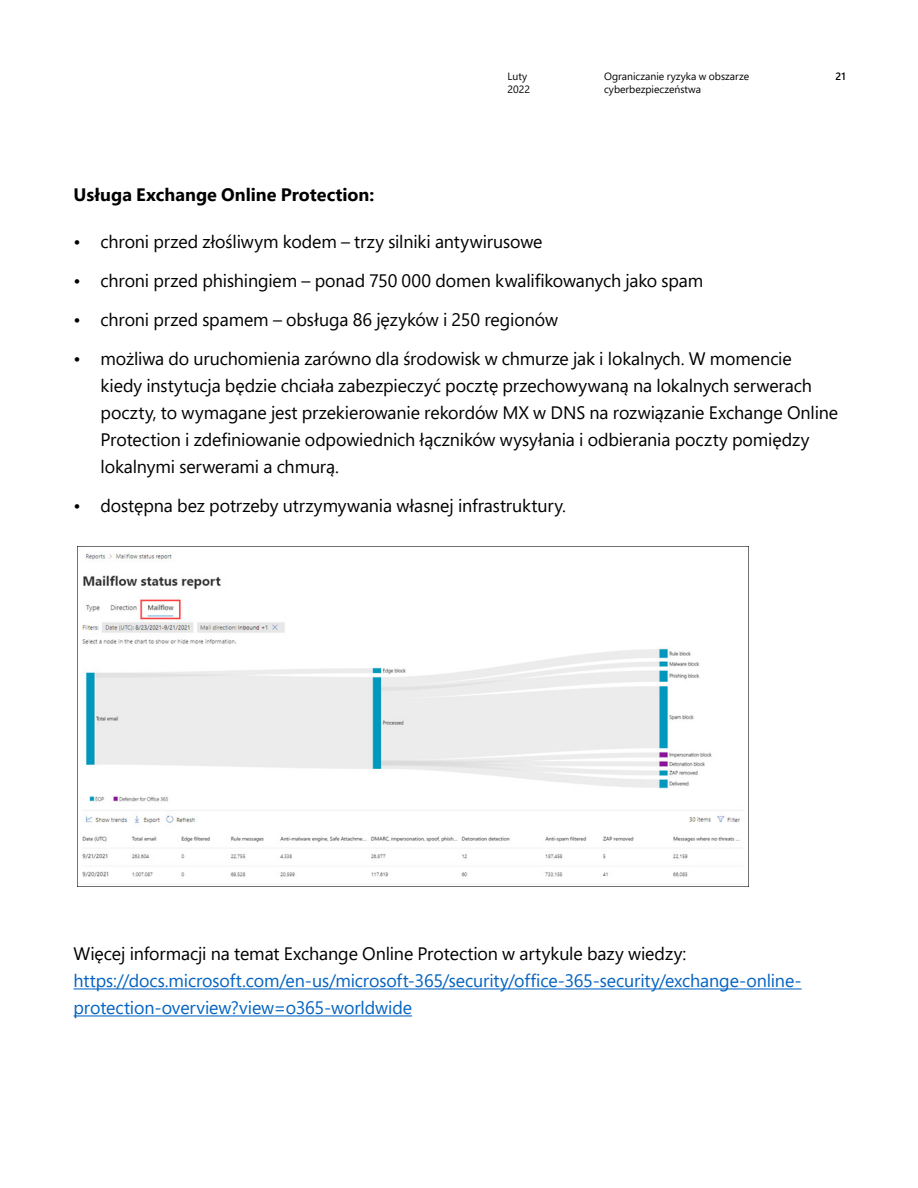
<style>
.page{position:relative;width:918px;height:1188px;background:#fff}
.page>*{position:absolute;margin:0;border:0;box-sizing:border-box;transform-origin:0 0}
.t1{font:18px/27px "Segoe Pro";letter-spacing:-.005em;color:#000}
.Body_copy{font:18px/27px "Segoe Pro";letter-spacing:-.005em;color:#0563c1}
.Body_copy-2{font:700 18px "Segoe Pro";color:#000}
.t2{font:10.5px/13.5px "Segoe Pro";color:#000}
.t3{font:600 10.5px "Segoe Pro";color:#000}
.s1{color:#000}
</style>
<div class="page">
<hr style="left:74px;top:988px;width:728px;height:1px;background:#0563c1">
<hr style="left:74px;top:1015px;width:338px;height:1px;background:#0563c1">
<img style="left:78px;top:547px;width:671px;height:340px">
<p class="t2" style="left:508px;top:69px;width:24px">Luty<br>2022</p>
<p class="t2" style="left:604px;top:69px;width:147px">Ograniczanie ryzyka w obszarze cyberbezpieczeństwa</p>
<p class="t3" style="left:836px;top:69px;width:12px">21</p>
<p class="Body_copy-2" style="left:74px;top:182px;width:302px">Usługa Exchange Online Protection:</p>
<p class="t1" style="left:74px;top:228px;width:471px">• chroni przed złośliwym kodem – trzy silniki antywirusowe</p>
<p class="t1" style="left:74px;top:267px;width:631px">• chroni przed phishingiem – ponad 750 000 domen kwalifikowanych jako spam</p>
<p class="t1" style="left:74px;top:306px;width:486px">• chroni przed spamem – obsługa 86 języków i 250 regionów</p>
<p class="t1" style="left:100px;top:345px;width:739px;text-indent:-27px">• możliwa do uruchomienia zarówno dla środowisk w chmurze jak i lokalnych. W momencie<br>kiedy instytucja będzie chciała zabezpieczyć pocztę przechowywaną na lokalnych serwerach poczty, to wymagane jest przekierowanie rekordów MX w DNS na rozwiązanie Exchange Online Protection i zdefiniowanie odpowiednich łączników wysyłania i odbierania poczty pomiędzy lokalnymi serwerami a chmurą.</p>
<p class="t1" style="left:74px;top:492px;width:494px">• dostępna bez potrzeby utrzymywania własnej infrastruktury.</p>
<p class="Body_copy" style="left:74px;top:940px;width:730px"><span class="s1">Więcej informacji na temat Exchange Online Protection w artykule bazy wiedzy: </span>https://docs.microsoft.com/en-us/microsoft-365/security/office-365-security/exchange-online&shy;protection-overview?view=o365-worldwide</p>
</div>
